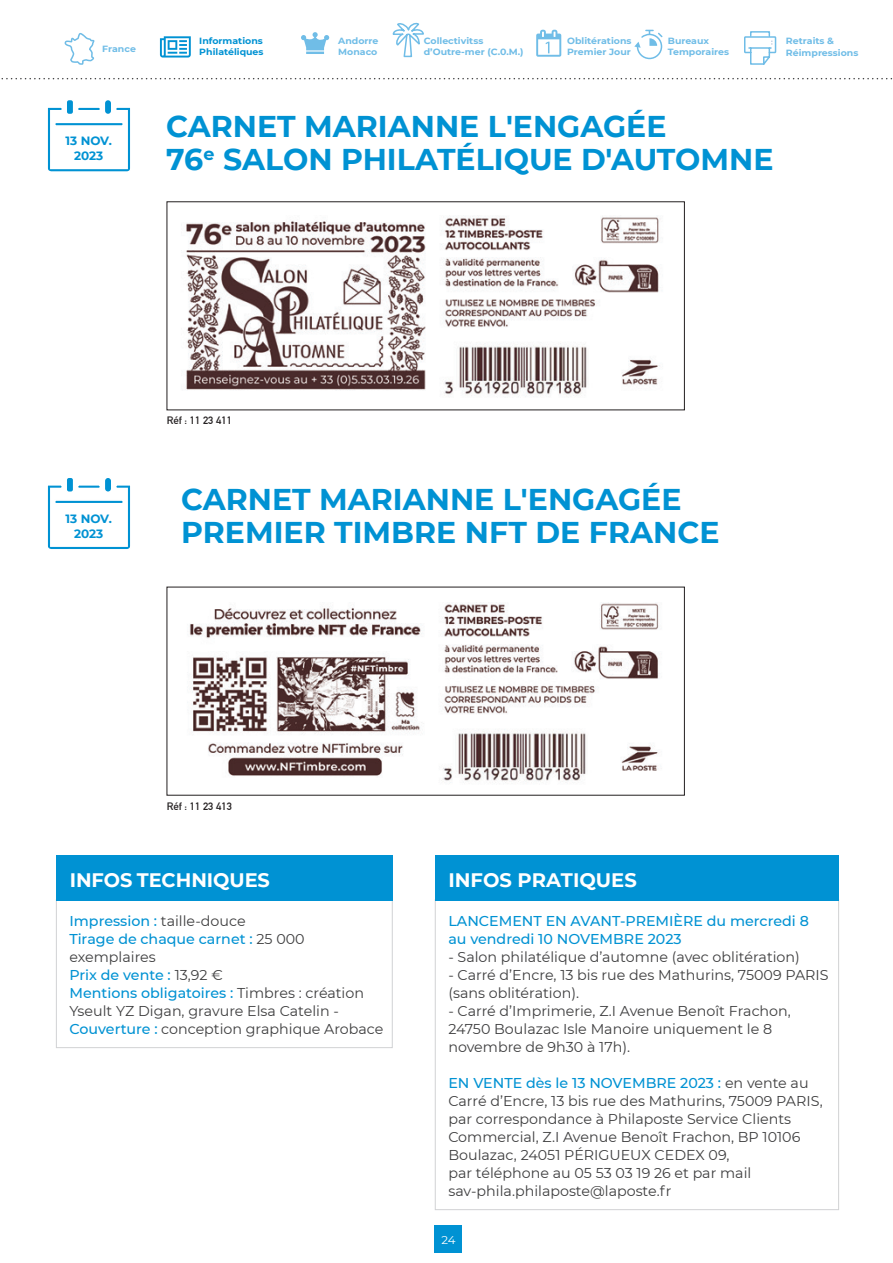
<style>
.page{position:relative;width:893px;height:1263px;background:#fff}
.page>*{position:absolute;margin:0;border:0;box-sizing:border-box;transform-origin:0 0}
.t1{font:700 30px/33px "Montserrat";color:#0092d3}
.t2{font:700 19.5px "Montserrat";letter-spacing:-.005em;color:#fff}
.t3{font:14.25px/18px "Montserrat";color:#3e3e3f}
.t4{font:500 14.25px/18px "Montserrat";color:#0092d3}
.t5{font:700 12px/14.4px "Montserrat";color:#0092d3;text-align:center}
.t6{font:11.25px "Montserrat";color:#fff;scale:1.04 1}
.t7{font:700 10.5px "DIN Alternate";color:#231f20;scale:1.04 1}
.t8{font:700 9px/11.6px "Montserrat";color:#70bde7;scale:1.04 1}
.t9{font:700 9px/11.6px "Montserrat";color:#0092d3;scale:1.04 1}
.s1{font-weight:500;color:#0092d3}
</style>
<div class="page">
<div style="left:435px;top:1225px;width:27px;height:27px;background:#0092d3"></div>
<svg style="left:1px;top:22px;width:892px;height:235px"></svg>
<div style="left:104px;top:477px;width:8px;height:15px;background:#0092d3;border-radius:4px"></div>
<div style="left:103px;top:476px;width:10px;height:17px;border:2px solid #fff;border-radius:4px"></div>
<div style="left:66px;top:477px;width:8px;height:15px;background:#0092d3;border-radius:3px"></div>
<div style="left:65px;top:476px;width:10px;height:17px;border:2px solid #fff;border-radius:3px"></div>
<svg style="left:47px;top:483px;width:84px;height:66px"></svg>
<img style="left:169px;top:204px;width:514px;height:192px">
<img style="left:189px;top:602px;width:470px;height:181px">
<div style="left:56px;top:899px;width:337px;height:149px;border:1px solid #d1d2d4"></div>
<div style="left:56px;top:855px;width:337px;height:46px;background:#0092d3"></div>
<div style="left:435px;top:855px;width:404px;height:46px;background:#0092d3"></div>
<p class="t9" style="left:199px;top:34px;width:63px">Informations<br>Philatéliques</p>
<p class="t8" style="left:424px;top:34px;width:98px">Collectivitss d’Outre-mer (C.0.M.)</p>
<p class="t8" style="left:567px;top:34px;width:63px">Oblitérations<br>Premier Jour</p>
<p class="t8" style="left:786px;top:35px;width:71px">Retraits &amp;<br>Réimpressions</p>
<p class="t8" style="left:338px;top:34px;width:40px">Andorre<br>Monaco</p>
<p class="t8" style="left:102px;top:42px;width:34px">France</p>
<p class="t8" style="left:668px;top:34px;width:60px">Bureaux<br>Temporaires</p>
<p class="t5" style="left:65px;top:133px;width:48px">13 NOV.<br>2023</p>
<h1 class="t1" style="left:166px;top:108px;width:609px">CARNET MARIANNE L'ENGAGÉE<br>76<sup>e</sup> SALON PHILATÉLIQUE D'AUTOMNE</h1>
<p class="t5" style="left:65px;top:511px;width:48px">13 NOV.<br>2023</p>
<p class="t7" style="left:167px;top:412px;width:64px">Réf : 11 23 411</p>
<h1 class="t1" style="left:181px;top:481px;width:540px">CARNET MARIANNE L'ENGAGÉE<br>PREMIER TIMBRE NFT DE FRANCE</h1>
<p class="t7" style="left:167px;top:799px;width:64px">Réf : 11 23 413</p>
<h2 class="t2" style="left:70px;top:866px;width:202px">INFOS TECHNIQUES</h2>
<p class="t3" style="left:69px;top:912px;width:315px"><span class="s1">Impression :</span> taille-douce<br><span class="s1">Tirage de chaque carnet :</span> 25 000 exemplaires<br><span class="s1">Prix de vente :</span> 13,92 €<br><span class="s1">Mentions obligatoires :</span> Timbres : création<br>Yseult YZ Digan, gravure Elsa Catelin -<br><span class="s1">Couverture :</span> conception graphique Arobace</p>
<h2 class="t2" style="left:448px;top:866px;width:190px">INFOS PRATIQUES</h2>
<p class="t4" style="left:448px;top:912px;width:362px">LANCEMENT EN AVANT-PREMIÈRE du mercredi 8 au vendredi 10 NOVEMBRE 2023</p>
<p class="t3" style="left:448px;top:948px;width:353px">- Salon philatélique d’automne (avec oblitération)</p>
<p class="t3" style="left:448px;top:966px;width:382px">- Carré d’Encre, 13 bis rue des Mathurins, 75009 PARIS (sans oblitération).</p>
<p class="t3" style="left:448px;top:1002px;width:344px">- Carré d’Imprimerie, Z.I Avenue Benoît Frachon,<br>24750 Boulazac Isle Manoire uniquement le 8 novembre de 9h30 à 17h).</p>
<p class="t3" style="left:448px;top:1074px;width:376px"><span class="s1">EN VENTE dès le 13 NOVEMBRE 2023 :</span> en vente au Carré d’Encre, 13 bis rue des Mathurins, 75009 PARIS, par correspondance à Philaposte Service Clients Commercial, Z.I Avenue Benoît Frachon, BP 10106<br>Boulazac, 24051 PÉRIGUEUX CEDEX 09,<br>par téléphone au 05 53 03 19 26 et par mail sav-phila.philaposte@laposte.fr</p>
<p class="t6" style="left:441px;top:1232px;width:15px">24</p>
</div>
